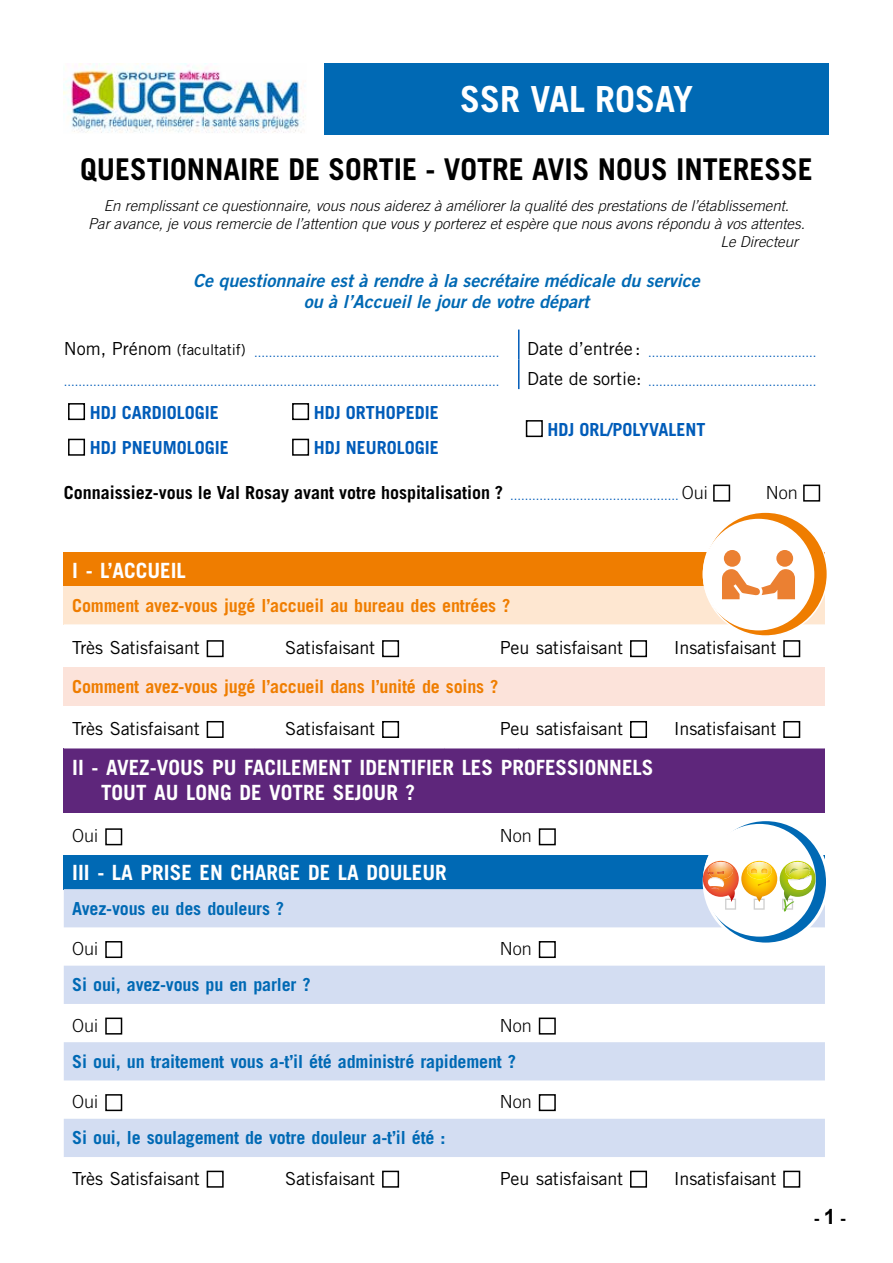
<style>
.page{position:relative;width:893px;height:1263px;background:#fff}
.page>*{position:absolute;margin:0;border:0;box-sizing:border-box;transform-origin:0 0}
.t1{font:700 36px "Trade Gothic LT Std";color:#fff}
.t2{font:700 30px "Trade Gothic LT Std";color:#000}
.t3{font:700 21px/25.2px "Trade Gothic LT Std";color:#fff}
.t4{font:18px "Trade Gothic LT Std";letter-spacing:-.01em;color:#000}
.t5{font:700 18px "Trade Gothic LT Std";letter-spacing:-.01em;color:#0069b4}
.t6{font:700 18px "Trade Gothic LT Std";color:#000}
.t7{font:700 18px "Trade Gothic LT Std";letter-spacing:-.01em;color:#ef7d00}
.t8{font:18px/21.6px "Trade Gothic LT Std Bd 2 Obl";color:#0069b4;text-align:center}
.t9{font:700 18px "Trade Gothic LT Std";color:#005cb9}
.t10{font:300 18px "Trade Gothic LT Std";color:#000}
.t11{font:700 16.5px "Arial";color:#000}
.t12{font:italic 300 15px "Trade Gothic LT Std";color:#000}
.t13{font:12px "Trade Gothic LT Std";color:#005cb9}
.s1{font-size:18px;color:#000}
.s2{font-size:15px;color:#000}
.s3{font-weight:300}
.s4{font-size:21px}
</style>
<div class="page">
<img style="left:64px;top:64px;width:242px;height:69px">
<div style="left:324px;top:64px;width:505px;height:71px;background:#0069b4"></div>
<div style="left:64px;top:552px;width:761px;height:34px;background:#ef7d00"></div>
<div style="left:64px;top:586px;width:761px;height:38px;background:#fee7d1"></div>
<svg style="left:64px;top:624px;width:761px;height:114px"></svg>
<div style="left:64px;top:667px;width:761px;height:38px;background:#fce3da"></div>
<div style="left:64px;top:748px;width:761px;height:64px;background:#5e267b"></div>
<div style="left:64px;top:855px;width:761px;height:34px;background:#0069b4"></div>
<svg style="left:64px;top:889px;width:761px;height:268px;fill:#d3ddf2"></svg>
<svg style="left:518px;top:330px;width:1px;height:29px"></svg>
<hr style="left:518px;top:359px;width:1px;height:30px;background:#005cb9">
<div style="left:68px;top:403px;width:17px;height:17px;border:2px solid #000"></div>
<div style="left:292px;top:403px;width:17px;height:17px;border:2px solid #000"></div>
<div style="left:526px;top:420px;width:17px;height:17px;border:2px solid #000"></div>
<div style="left:68px;top:439px;width:17px;height:17px;border:2px solid #000"></div>
<div style="left:292px;top:439px;width:17px;height:17px;border:2px solid #000"></div>
<div style="left:713px;top:485px;width:17px;height:17px;border:2px solid #000"></div>
<div style="left:803px;top:485px;width:17px;height:17px;border:2px solid #000"></div>
<div style="left:207px;top:641px;width:16px;height:15px;background:#fff"></div>
<div style="left:207px;top:640px;width:17px;height:17px;border:2px solid #000"></div>
<div style="left:383px;top:641px;width:15px;height:15px;background:#fff"></div>
<div style="left:382px;top:640px;width:17px;height:17px;border:2px solid #000"></div>
<div style="left:631px;top:641px;width:15px;height:15px;background:#fff"></div>
<div style="left:630px;top:640px;width:17px;height:17px;border:2px solid #000"></div>
<div style="left:784px;top:641px;width:15px;height:15px;background:#fff"></div>
<div style="left:783px;top:640px;width:17px;height:17px;border:2px solid #000"></div>
<div style="left:207px;top:722px;width:16px;height:15px;background:#fff"></div>
<div style="left:207px;top:721px;width:17px;height:17px;border:2px solid #000"></div>
<div style="left:383px;top:722px;width:15px;height:15px;background:#fff"></div>
<div style="left:382px;top:721px;width:17px;height:17px;border:2px solid #000"></div>
<div style="left:631px;top:722px;width:15px;height:15px;background:#fff"></div>
<div style="left:630px;top:721px;width:17px;height:17px;border:2px solid #000"></div>
<div style="left:784px;top:722px;width:15px;height:15px;background:#fff"></div>
<div style="left:783px;top:721px;width:17px;height:17px;border:2px solid #000"></div>
<div style="left:105px;top:828px;width:17px;height:17px;border:2px solid #000"></div>
<div style="left:539px;top:828px;width:17px;height:17px;border:2px solid #000"></div>
<div style="left:106px;top:942px;width:16px;height:15px;background:#fff"></div>
<div style="left:105px;top:941px;width:17px;height:17px;border:2px solid #000"></div>
<div style="left:539px;top:942px;width:16px;height:15px;background:#fff"></div>
<div style="left:539px;top:941px;width:17px;height:17px;border:2px solid #000"></div>
<div style="left:106px;top:1018px;width:16px;height:16px;background:#fff"></div>
<div style="left:105px;top:1017px;width:17px;height:17px;border:2px solid #000"></div>
<div style="left:539px;top:1018px;width:16px;height:16px;background:#fff"></div>
<div style="left:539px;top:1017px;width:17px;height:17px;border:2px solid #000"></div>
<div style="left:106px;top:1095px;width:16px;height:15px;background:#fff"></div>
<div style="left:105px;top:1094px;width:17px;height:17px;border:2px solid #000"></div>
<div style="left:539px;top:1095px;width:16px;height:15px;background:#fff"></div>
<div style="left:539px;top:1094px;width:17px;height:17px;border:2px solid #000"></div>
<div style="left:207px;top:1171px;width:17px;height:17px;border:2px solid #000"></div>
<div style="left:382px;top:1171px;width:17px;height:17px;border:2px solid #000"></div>
<div style="left:630px;top:1171px;width:17px;height:17px;border:2px solid #000"></div>
<div style="left:783px;top:1171px;width:17px;height:17px;border:2px solid #000"></div>
<svg style="left:703px;top:512px;width:124px;height:124px;fill:#ef7d00"></svg>
<div style="left:703px;top:519px;width:111px;height:111px;background:#fff;border-radius:50%"></div>
<div style="left:703px;top:519px;width:111px;height:111px;border:2px solid #fff;border-radius:50%"></div>
<div style="left:776px;top:550px;width:17px;height:17px;background:#eb8032;border-radius:50%"></div>
<svg style="left:722px;top:569px;width:73px;height:30px"></svg>
<div style="left:724px;top:550px;width:17px;height:17px;background:#eb8032;border-radius:50%"></div>
<svg style="left:704px;top:820px;width:123px;height:124px;fill:#0069b4"></svg>
<div style="left:703px;top:818px;width:126px;height:127px;border:3px solid #fff;border-radius:50%"></div>
<div style="left:703px;top:824px;width:113px;height:112px;background:#fff;border-radius:50%"></div>
<img style="left:703px;top:861px;width:112px;height:51px">
<h1 class="t1" style="left:460px;top:77px;width:234px">SSR VAL ROSAY</h1>
<h2 class="t2" style="left:80px;top:151px;width:734px">QUESTIONNAIRE DE SORTIE - VOTRE AVIS NOUS INTERESSE</h2>
<p class="t12" style="left:104px;top:197px;width:687px">En remplissant ce questionnaire, vous nous aiderez à améliorer la qualité des prestations de l’établissement.</p>
<p class="t12" style="left:88px;top:215px;width:718px">Par avance, je vous remercie de l’attention que vous y porterez et espère que nous avons répondu à vos attentes.</p>
<p class="t12" style="left:720px;top:233px;width:79px">Le Directeur</p>
<h3 class="t8" style="left:193px;top:269px;width:508px">Ce questionnaire est à rendre à la secrétaire médicale du service ou à l’Accueil le jour de votre départ</h3>
<p class="t13" style="left:64px;top:345px;width:437px"><span class="s1">Nom, Prénom</span> <span class="s2">(facultatif)</span> ...................................................................</p>
<p class="t13" style="left:527px;top:345px;width:291px"><span class="s1">Date d’entrée :</span> ..............................................</p>
<p class="t13" style="left:64px;top:375px;width:437px">.......................................................................................................................</p>
<p class="t13" style="left:527px;top:375px;width:291px"><span class="s1">Date de sortie:</span> ..............................................</p>
<h3 class="t9" style="left:90px;top:401px;width:131px">HDJ CARDIOLOGIE</h3>
<h3 class="t9" style="left:314px;top:401px;width:127px">HDJ ORTHOPEDIE</h3>
<h3 class="t9" style="left:547px;top:418px;width:160px">HDJ ORL/POLYVALENT</h3>
<h3 class="t9" style="left:90px;top:437px;width:141px">HDJ PNEUMOLOGIE</h3>
<h3 class="t9" style="left:314px;top:437px;width:127px">HDJ NEUROLOGIE</h3>
<h3 class="t6" style="left:64px;top:481px;width:646px">Connaissiez-vous le Val Rosay avant votre hospitalisation ? <sub>..............................................</sub> <span class="s3">Oui</span></h3>
<h3 class="t10" style="left:766px;top:481px;width:34px">Non</h3>
<h3 class="t3" style="left:72px;top:558px;width:115px">I - L’ACCUEIL</h3>
<h3 class="t7" style="left:72px;top:594px;width:440px">Comment avez-vous jugé l’accueil au bureau des entrées ?</h3>
<h3 class="t4" style="left:72px;top:637px;width:129px">Très Satisfaisant</h3>
<h3 class="t4" style="left:285px;top:637px;width:91px">Satisfaisant</h3>
<h3 class="t4" style="left:500px;top:637px;width:125px">Peu satisfaisant</h3>
<h3 class="t4" style="left:674px;top:637px;width:104px">Insatisfaisant</h3>
<h3 class="t7" style="left:72px;top:675px;width:428px">Comment avez-vous jugé l’accueil dans l’unité de soins ?</h3>
<h3 class="t4" style="left:72px;top:718px;width:129px">Très Satisfaisant</h3>
<h3 class="t4" style="left:285px;top:718px;width:91px">Satisfaisant</h3>
<h3 class="t4" style="left:500px;top:718px;width:125px">Peu satisfaisant</h3>
<h3 class="t4" style="left:674px;top:718px;width:104px">Insatisfaisant</h3>
<h3 class="t3" style="left:101px;top:755px;width:554px;text-indent:-29px">II - AVEZ-VOUS PU FACILEMENT IDENTIFIER LES PROFESSIONNELS<br>TOUT AU LONG DE VOTRE SEJOUR ?</h3>
<h3 class="t10" style="left:72px;top:825px;width:28px">Oui</h3>
<h3 class="t10" style="left:500px;top:825px;width:34px">Non</h3>
<h3 class="t3" style="left:72px;top:859px;width:376px">III - LA PRISE EN CHARGE DE LA DOULEUR</h3>
<h3 class="t5" style="left:72px;top:897px;width:213px">Avez-vous eu des douleurs ?</h3>
<h3 class="t10" style="left:72px;top:938px;width:28px">Oui</h3>
<h3 class="t10" style="left:500px;top:938px;width:34px">Non</h3>
<h3 class="t5" style="left:72px;top:974px;width:240px">Si oui, avez-vous pu en parler ?</h3>
<h3 class="t10" style="left:72px;top:1014px;width:28px">Oui</h3>
<h3 class="t10" style="left:500px;top:1014px;width:34px">Non</h3>
<h3 class="t5" style="left:72px;top:1050px;width:445px">Si oui, un traitement vous a-t’il été administré rapidement ?</h3>
<h3 class="t10" style="left:72px;top:1091px;width:28px">Oui</h3>
<h3 class="t10" style="left:500px;top:1091px;width:34px">Non</h3>
<h3 class="t5" style="left:72px;top:1127px;width:375px">Si oui, le soulagement de votre douleur a-t’il été :</h3>
<h3 class="t4" style="left:72px;top:1167px;width:129px">Très Satisfaisant</h3>
<h3 class="t4" style="left:285px;top:1167px;width:91px">Satisfaisant</h3>
<h3 class="t4" style="left:500px;top:1167px;width:125px">Peu satisfaisant</h3>
<h3 class="t4" style="left:674px;top:1167px;width:104px">Insatisfaisant</h3>
<h3 class="t11" style="left:814px;top:1207px;width:33px">- <span class="s4">1</span> -</h3>
</div>
